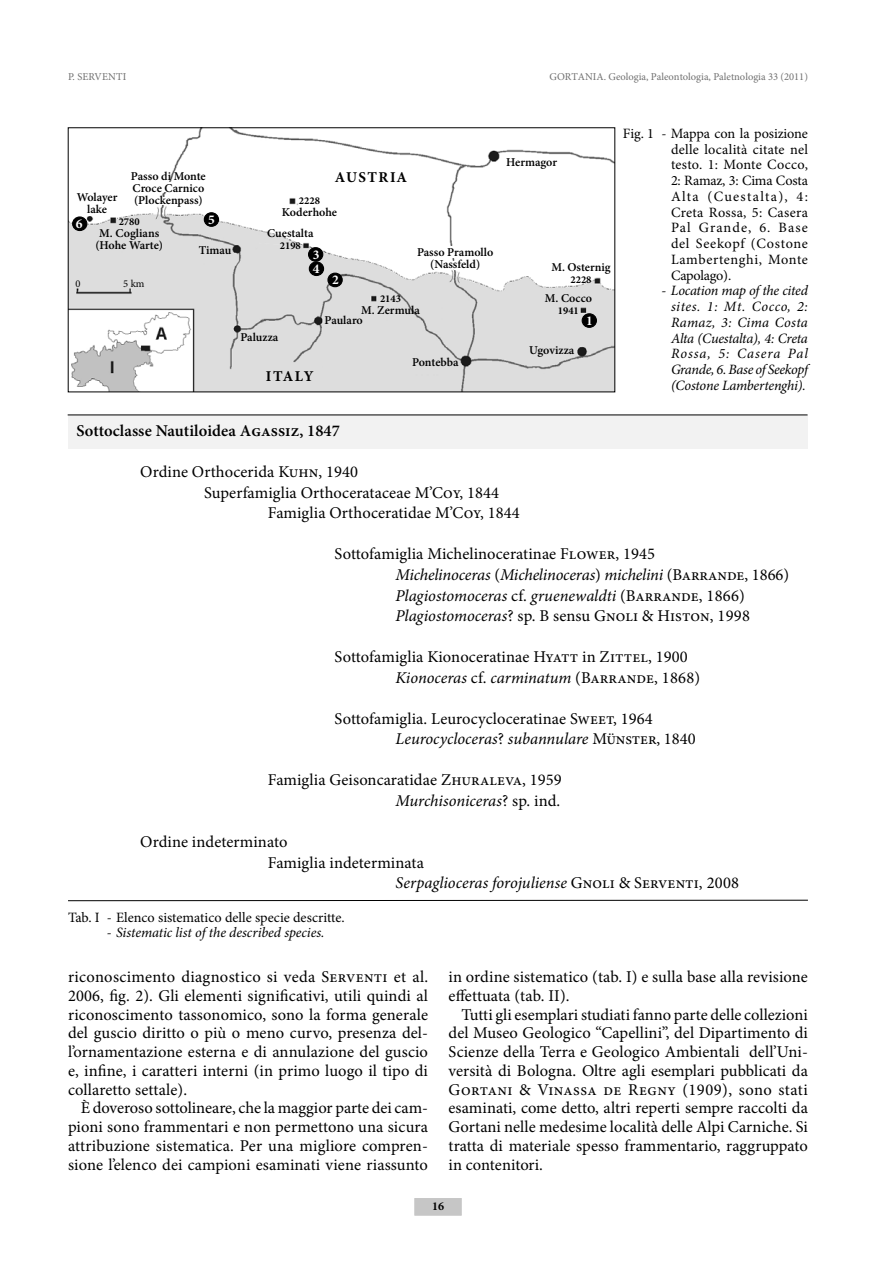
<style>
.page{position:relative;width:893px;height:1263px;background:#fff}
.page>*{position:absolute;margin:0;border:0;box-sizing:border-box;transform-origin:0 0}
.t1{font:16.5px/18.8px "Minion Pro";letter-spacing:.005em;color:#000}
.t2{font:italic 16.5px "Minion Pro";color:#000}
.t3{font:600 16.5px "Minion Pro";letter-spacing:.005em;color:#000}
.t4{font:700 15px "Minion Pro";letter-spacing:.095em;color:#000}
.t5{font:14.25px/15.8px "Minion Pro";letter-spacing:.03em;color:#000;text-align:justify}
.t6{font:italic 14.25px/15.8px "Minion Pro";letter-spacing:-.01em;color:#000}
.t7{font:700 13.5px "Minion Pro";color:#fff}
.t8{font:600 12px/12px "Minion Pro";letter-spacing:-.005em;color:#000;text-align:center}
.t9{font:700 12px "Minion Pro";color:#000}
.t10{font:10.5px "Minion Pro";color:#6f6f6f}
.t11{font:700 10.5px "Minion Pro";color:#000}
.t12{font:10.5px "Minion Pro";color:#000}
.s1{font-style:italic}
.s2{font-style:normal}
</style>
<div class="page">
<div style="left:415px;top:1198px;width:46px;height:17px;background:#c6c6c6"></div>
<div style="left:68px;top:415px;width:740px;height:34px;background:#f2f2f2"></div>
<hr style="left:68px;top:415px;width:740px;height:1px;background:#000">
<svg style="left:68px;top:900px;width:740px;height:1px"></svg>
<img style="left:70px;top:130px;width:543px;height:260px">
<div style="left:582px;top:314px;width:14px;height:13px;background:#000;border-radius:50%"></div>
<div style="left:582px;top:313px;width:15px;height:15px;border:1px solid #000;border-radius:50%"></div>
<div style="left:204px;top:213px;width:15px;height:13px;background:#000;border-radius:50%"></div>
<div style="left:204px;top:212px;width:15px;height:15px;border:1px solid #000;border-radius:50%"></div>
<div style="left:328px;top:273px;width:14px;height:14px;background:#000;border-radius:50%"></div>
<div style="left:327px;top:273px;width:16px;height:14px;border:1px solid #000;border-radius:50%"></div>
<div style="left:309px;top:248px;width:14px;height:13px;background:#000;border-radius:50%"></div>
<div style="left:308px;top:247px;width:15px;height:15px;border:1px solid #000;border-radius:50%"></div>
<div style="left:73px;top:217px;width:14px;height:14px;background:#000;border-radius:50%"></div>
<div style="left:72px;top:216px;width:15px;height:15px;border:1px solid #000;border-radius:50%"></div>
<div style="left:309px;top:262px;width:15px;height:13px;background:#000;border-radius:50%"></div>
<div style="left:309px;top:261px;width:15px;height:15px;border:1px solid #000;border-radius:50%"></div>
<div style="left:163px;top:182px;width:9px;height:10px;background:#fff"></div>
<div style="left:159px;top:197px;width:10px;height:8px;background:#fff"></div>
<svg style="left:453px;top:248px;width:6px;height:21px"></svg>
<div style="left:449px;top:246px;width:7px;height:12px;background:#fff"></div>
<div style="left:450px;top:261px;width:7px;height:8px;background:#fff"></div>
<p class="t10" style="left:68px;top:70px;width:60px">P. SERVENTI</p>
<p class="t10" style="left:549px;top:70px;width:260px">GORTANIA. Geologia, Paleontologia, Paletnologia 33 (2011)</p>
<p class="t8" style="left:77px;top:191px;width:42px">Wolayer lake</p>
<p class="t8" style="left:131px;top:170px;width:76px;text-align:left">Passo di Monte<br>Croce Carnico (Plockenpass)</p>
<p class="t7" style="left:76px;top:214px;width:8px">6</p>
<p class="t11" style="left:119px;top:214px;width:22px">2780</p>
<p class="t8" style="left:95px;top:227px;width:69px">M. Coglians (Hohe Warte)</p>
<p class="t12" style="left:75px;top:277px;width:7px">0</p>
<p class="t12" style="left:123px;top:277px;width:23px">5 km</p>
<p class="t7" style="left:208px;top:210px;width:8px">5</p>
<p class="t8" style="left:199px;top:244px;width:34px">Timau</p>
<p class="t4" style="left:335px;top:166px;width:74px">AUSTRIA</p>
<p class="t11" style="left:299px;top:194px;width:22px">2228</p>
<p class="t8" style="left:282px;top:206px;width:57px">Koderhohe</p>
<p class="t8" style="left:267px;top:227px;width:48px">Cuestalta</p>
<p class="t11" style="left:280px;top:238px;width:22px">2198</p>
<p class="t7" style="left:313px;top:245px;width:8px">3</p>
<p class="t7" style="left:313px;top:259px;width:8px">4</p>
<p class="t7" style="left:332px;top:270px;width:8px">2</p>
<p class="t8" style="left:417px;top:246px;width:78px">Passo Pramollo (Nassfeld)</p>
<p class="t8" style="left:241px;top:331px;width:39px">Paluzza</p>
<p class="t4" style="left:266px;top:365px;width:49px">ITALY</p>
<p class="t11" style="left:380px;top:291px;width:23px">2143</p>
<p class="t8" style="left:361px;top:304px;width:60px">M. Zermula</p>
<p class="t8" style="left:325px;top:314px;width:40px">Paularo</p>
<p class="t8" style="left:412px;top:356px;width:48px">Pontebba</p>
<p class="t8" style="left:506px;top:156px;width:52px">Hermagor</p>
<p class="t8" style="left:551px;top:261px;width:61px">M. Osternig</p>
<p class="t11" style="left:570px;top:272px;width:22px">2228</p>
<p class="t8" style="left:545px;top:292px;width:49px">M. Cocco</p>
<p class="t11" style="left:558px;top:303px;width:22px">1941</p>
<p class="t8" style="left:529px;top:344px;width:47px">Ugovizza</p>
<p class="t7" style="left:586px;top:311px;width:8px">1</p>
<p class="t5" style="left:671px;top:126px;width:138px;text-indent:-48px">Fig. 1 - Mappa con la posizione delle località citate nel testo. 1: Monte Cocco, 2: Ramaz, 3: Cima Costa Alta (Cuestalta), 4:<br>Creta Rossa, 5: Casera Pal Grande, 6. Base del Seekopf (Costone Lambertenghi, Monte Capolago).</p>
<p class="t6" style="left:671px;top:283px;width:141px;text-indent:-9px">- Location map ofthe cited sites. 1: Mt. Cocco, 2:<br>Ramaz, 3: Cima Costa<br>Alta (Cuestalta), 4: Creta<br>Rossa, 5: Casera Pal<br>Grande, 6. Base ofSeekopf (Costone Lambertenghi).</p>
<p class="t3" style="left:77px;top:419px;width:265px">Sottoclasse Nautiloidea Agassiz, 1847</p>
<p class="t1" style="left:140px;top:463px;width:219px">Ordine Orthocerida Kuhn, 1940</p>
<p class="t1" style="left:204px;top:483px;width:297px">Superfamiglia Orthocerataceae M’Coy, 1844</p>
<p class="t1" style="left:268px;top:504px;width:253px">Famiglia Orthoceratidae M’Coy, 1844</p>
<p class="t1" style="left:395px;top:544px;width:395px;line-height:20.5px;text-indent:-61px">Sottofamiglia Michelinoceratinae Flower, 1945<br><span class="s1">Michelinoceras</span> (<span class="s1">Michelinoceras</span>) <span class="s1">michelini</span> (Barrande, 1866)<br><span class="s1">Plagiostomoceras</span> cf. <span class="s1">gruenewaldti</span> (Barrande, 1866)<br><span class="s1">Plagiostomoceras</span>? sp. B sensu Gnoli &amp; Histon, 1998</p>
<p class="t1" style="left:395px;top:647px;width:306px;line-height:20.5px;text-indent:-61px">Sottofamiglia Kionoceratinae Hyatt in Zittel, 1900<br><span class="s1">Kionoceras</span> cf. <span class="s1">carminatum</span> (Barrande, 1868)</p>
<p class="t1" style="left:395px;top:708px;width:302px;line-height:20.5px;text-indent:-61px">Sottofamiglia. Leurocycloceratinae Sweet, 1964<br><span class="s1">Leurocycloceras</span>? <span class="s1">subannulare</span> Münster, 1840</p>
<p class="t1" style="left:268px;top:770px;width:295px;line-height:20.5px;text-align:right">Famiglia Geisoncaratidae Zhuraleva, 1959<br><span class="s1">Murchisoniceras</span>? sp. ind.</p>
<p class="t1" style="left:140px;top:832px;width:149px">Ordine indeterminato</p>
<p class="t1" style="left:268px;top:853px;width:158px">Famiglia indeterminata</p>
<p class="t2" style="left:395px;top:872px;width:345px">Serpaglioceras forojuliense <span class="s2">Gnoli &amp; Serventi, 2008</span></p>
<p class="t5" style="left:68px;top:909px;width:278px">Tab. I - Elenco sistematico delle specie descritte.</p>
<p class="t6" style="left:107px;top:925px;width:219px">- Sistematic list ofthe described species.</p>
<p class="t1" style="left:68px;top:968px;width:362px;text-align:justify">riconoscimento diagnostico si veda Serventi et al.<br>2006, fig. 2). Gli elementi significativi, utili quindi al riconoscimento tassonomico, sono la forma generale del guscio diritto o più o meno curvo, presenza del&shy;l’ornamentazione esterna e di annulazione del guscio e, infine, i caratteri interni (in primo luogo il tipo di collaretto settale).</p>
<p class="t1" style="left:68px;top:1099px;width:361px;text-align:justify;text-indent:13px">È doveroso sottolineare, che la maggior parte dei cam&shy;pioni sono frammentari e non permettono una sicura attribuzione sistematica. Per una migliore compren&shy;sione l’elenco dei campioni esaminati viene riassunto</p>
<p class="t1" style="left:449px;top:968px;width:361px">in ordine sistematico (tab. I) e sulla base alla revisione effettuata (tab. II).</p>
<p class="t1" style="left:449px;top:1005px;width:361px;text-align:justify;text-indent:13px">Tutti gli esemplari studiati fanno parte delle collezioni del Museo Geologico “Capellini”, del Dipartimento di Scienze della Terra e Geologico Ambientali dell’Uni&shy;versità di Bologna. Oltre agli esemplari pubblicati da Gortani &amp; Vinassa de Regny (1909), sono stati esaminati, come detto, altri reperti sempre raccolti da Gortani nelle medesime località delle Alpi Carniche. Si tratta di materiale spesso frammentario, raggruppato in contenitori.</p>
<p class="t9" style="left:432px;top:1197px;width:13px">16</p>
</div>
